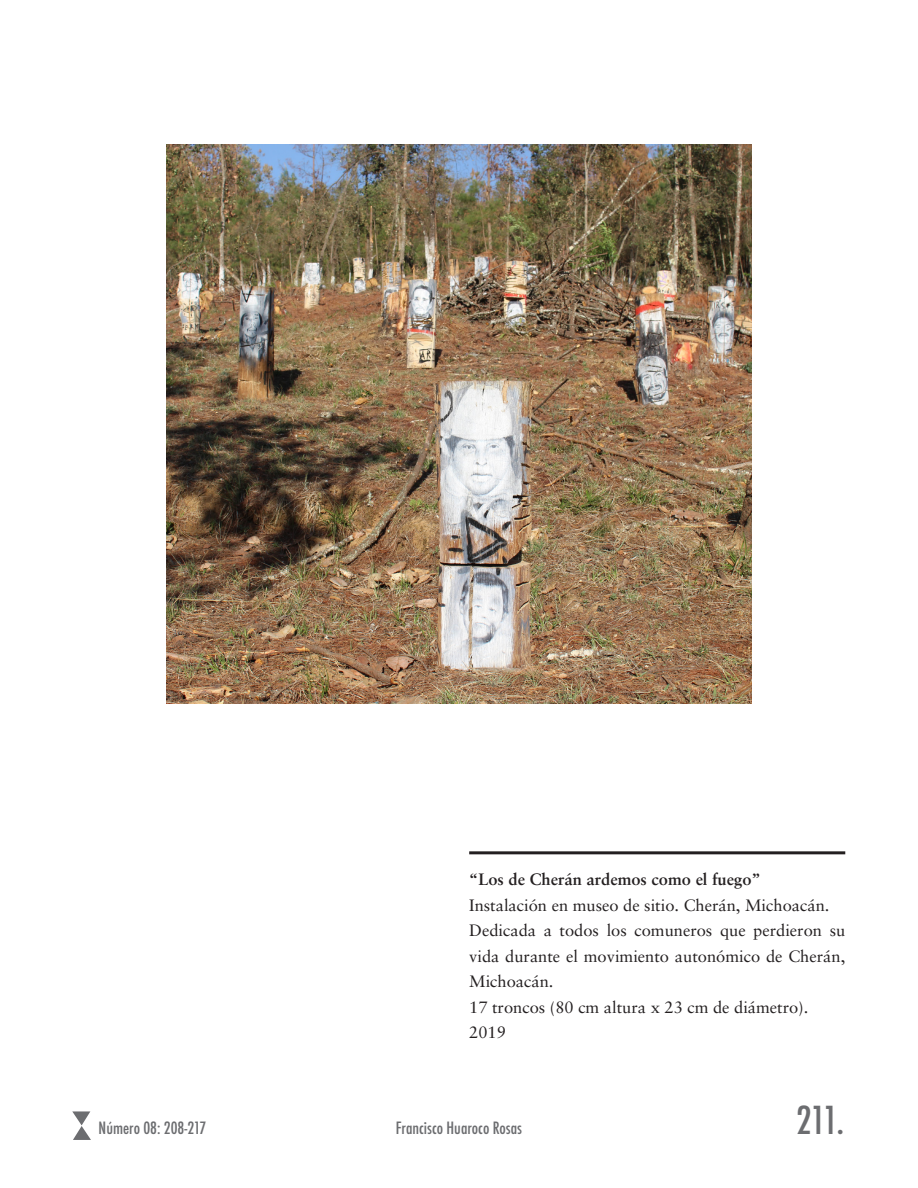
<style>
.page{position:relative;width:918px;height:1188px;background:#fff}
.page>*{position:absolute;margin:0;border:0;box-sizing:border-box;transform-origin:0 0}
.t1{font:500 condensed 37.5px "Futura";color:#6c6d70}
.t2{font:16.5px/25.5px "Sabon";color:#231f20;text-align:justify}
.t3{font:500 condensed 16.5px "Futura";color:#6c6d70}
.t4{font:700 16.5px "Sabon";color:#231f20}
</style>
<div class="page">
<svg style="left:72px;top:1111px;width:19px;height:29px"></svg>
<img style="left:167px;top:145px;width:584px;height:558px">
<hr style="left:469px;top:851px;width:376px;height:3px;background:#231f20">
<p class="t4" style="left:469px;top:869px;width:293px">“Los de Cherán ardemos como el fuego”</p>
<p class="t2" style="left:469px;top:892px;width:362px">Instalación en museo de sitio. Cherán, Michoacán.</p>
<p class="t2" style="left:469px;top:918px;width:378px">Dedicada a todos los comuneros que perdieron su vida durante el movimiento autonómico de Cherán, Michoacán.</p>
<p class="t2" style="left:469px;top:994px;width:341px">17 troncos (80 cm altura x 23 cm de diámetro).</p>
<p class="t2" style="left:469px;top:1020px;width:38px">2019</p>
<p class="t3" style="left:99px;top:1117px;width:109px">Número 08: 208-217</p>
<p class="t3" style="left:396px;top:1117px;width:128px">Francisco Huaroco Rosas</p>
<h1 class="t1" style="left:796px;top:1096px;width:50px">211.</h1>
</div>
